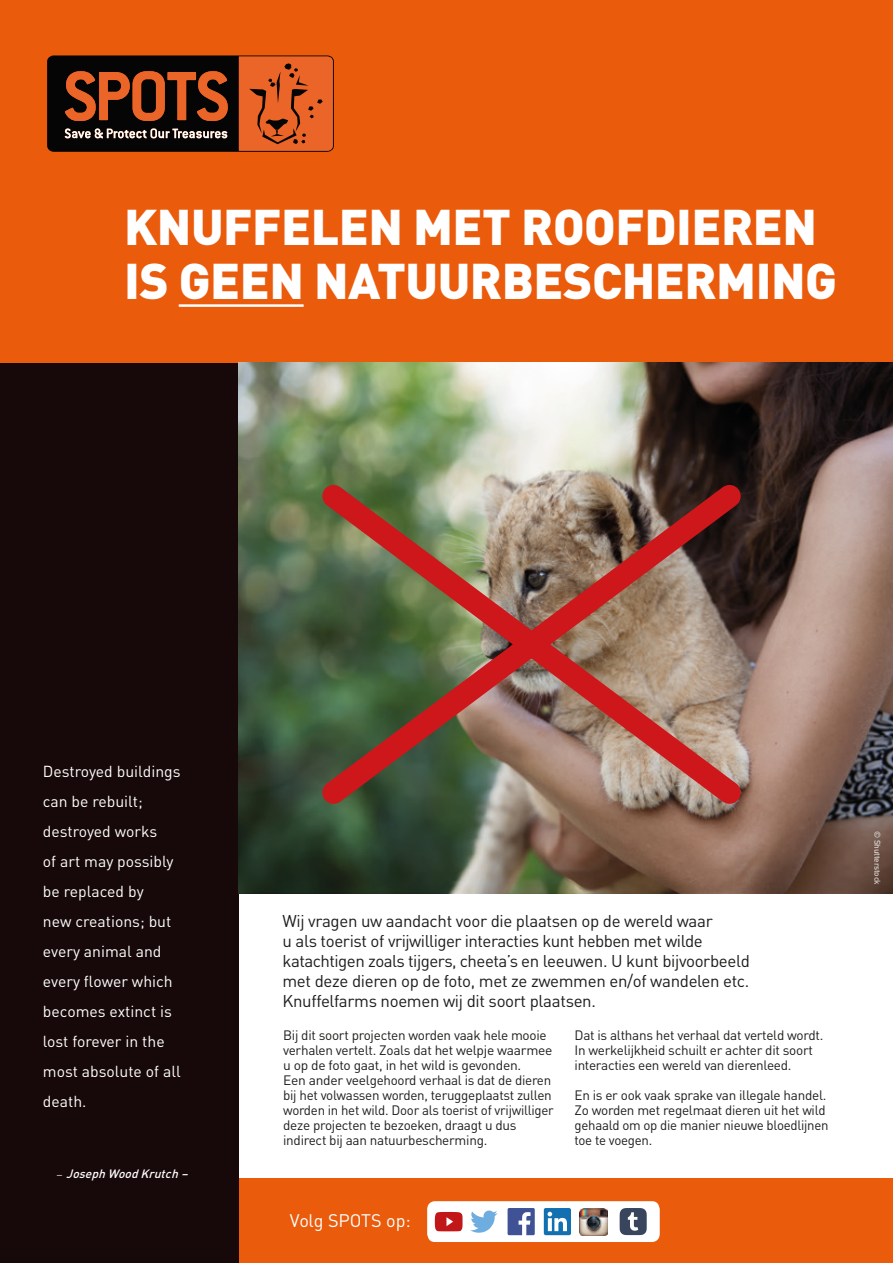
<style>
.page{position:relative;width:893px;height:1263px;background:#fff}
.page>*{position:absolute;margin:0;border:0;box-sizing:border-box;transform-origin:0 0}
.t1{font:900 49.5px/54px "DIN";letter-spacing:-.01em;color:#fff}
.t2{font:18px "DIN";color:#fff}
.t3{font:16.8px/20px "DIN";letter-spacing:-.02em;color:#1d1d1b}
.t4{font:15.75px/30px "DIN";color:#fff}
.t5{font:13.5px/15px "DIN";letter-spacing:-.02em;color:#1d1d1b}
.t6{font:italic 500 12px "DIN";color:#fff}
.t7{font:500 8.25px "DIN";letter-spacing:-.025em;color:#fff}
.s1{font-family:"Minion Pro";font-weight:400;font-style:normal}
</style>
<div class="page">
<div style="left:217px;top:1178px;width:676px;height:85px;background:#ea5b0c"></div>
<div style="left:427px;top:1201px;width:233px;height:41px;background:#fff;border-radius:8px"></div>
<svg style="left:435px;top:1212px;width:28px;height:19px"></svg>
<svg style="left:470px;top:1210px;width:27px;height:23px"></svg>
<svg style="left:508px;top:1208px;width:27px;height:27px"></svg>
<svg style="left:544px;top:1208px;width:27px;height:27px"></svg>
<img style="left:580px;top:1208px;width:27px;height:27px">
<svg style="left:620px;top:1208px;width:27px;height:27px"></svg>
<div style="left:0;top:350px;width:238px;height:913px;background:#170809"></div>
<div style="left:0;top:0;width:893px;height:362px;background:#ea5b0c"></div>
<img style="left:238px;top:362px;width:655px;height:531px">
<img style="left:302px;top:465px;width:459px;height:359px">
<svg style="left:47px;top:55px;width:287px;height:97px;background:#723419"></svg>
<hr style="left:179px;top:304px;width:125px;height:3px;background:#fff">
<h1 class="t1" style="left:124px;top:198px;width:715px">KNUFFELEN MET ROOFDIEREN<br>IS GEEN NATUURBESCHERMING</h1>
<p class="t4" style="left:43px;top:756px;width:139px">Destroyed buildings can be rebuilt; destroyed works<br>of art may possibly be replaced by<br>new creations; but every animal and every flower which becomes extinct is lost forever in the most absolute of all death.</p>
<p class="t6" style="left:57px;top:1166px;width:137px"><span class="s1">–</span> JosephWoodKrutch–</p>
<p class="t3" style="left:282px;top:911px;width:469px">Wij vragen uw aandacht voor die plaatsen op de wereld waar<br>u als toerist of vrijwilliger interacties kunt hebben met wilde katachtigen zoals tijgers, cheeta’s en leeuwen. U kunt bijvoorbeeld met deze dieren op de foto, met ze zwemmen en/of wandelen etc.<br>Knuffelfarms noemen wij dit soort plaatsen.</p>
<p class="t5" style="left:283px;top:1028px;width:272px">Bij dit soort projecten worden vaak hele mooie verhalen vertelt. Zoals dat het welpje waarmee u op de foto gaat, in het wild is gevonden.<br>Een ander veelgehoord verhaal is dat de dieren bij het volwassen worden, teruggeplaatst zullen worden in het wild. Door als toerist of vrijwilliger deze projecten te bezoeken, draagt u dus indirect bij aan natuurbescherming.</p>
<p class="t5" style="left:574px;top:1028px;width:250px">Dat is althans het verhaal dat verteld wordt.<br>In werkelijkheid schuilt er achter dit soort interacties een wereld van dierenleed.</p>
<p class="t5" style="left:574px;top:1088px;width:256px">En is er ook vaak sprake van illegale handel.<br>Zo worden met regelmaat dieren uit het wild gehaald om op die manier nieuwe bloedlijnen toe te voegen.</p>
<h2 class="t2" style="left:290px;top:1210px;width:123px">Volg SPOTS op:</h2>
<p class="t7" style="left:883px;top:831px;width:56px;rotate:90deg">© Shutterstock</p>
</div>
